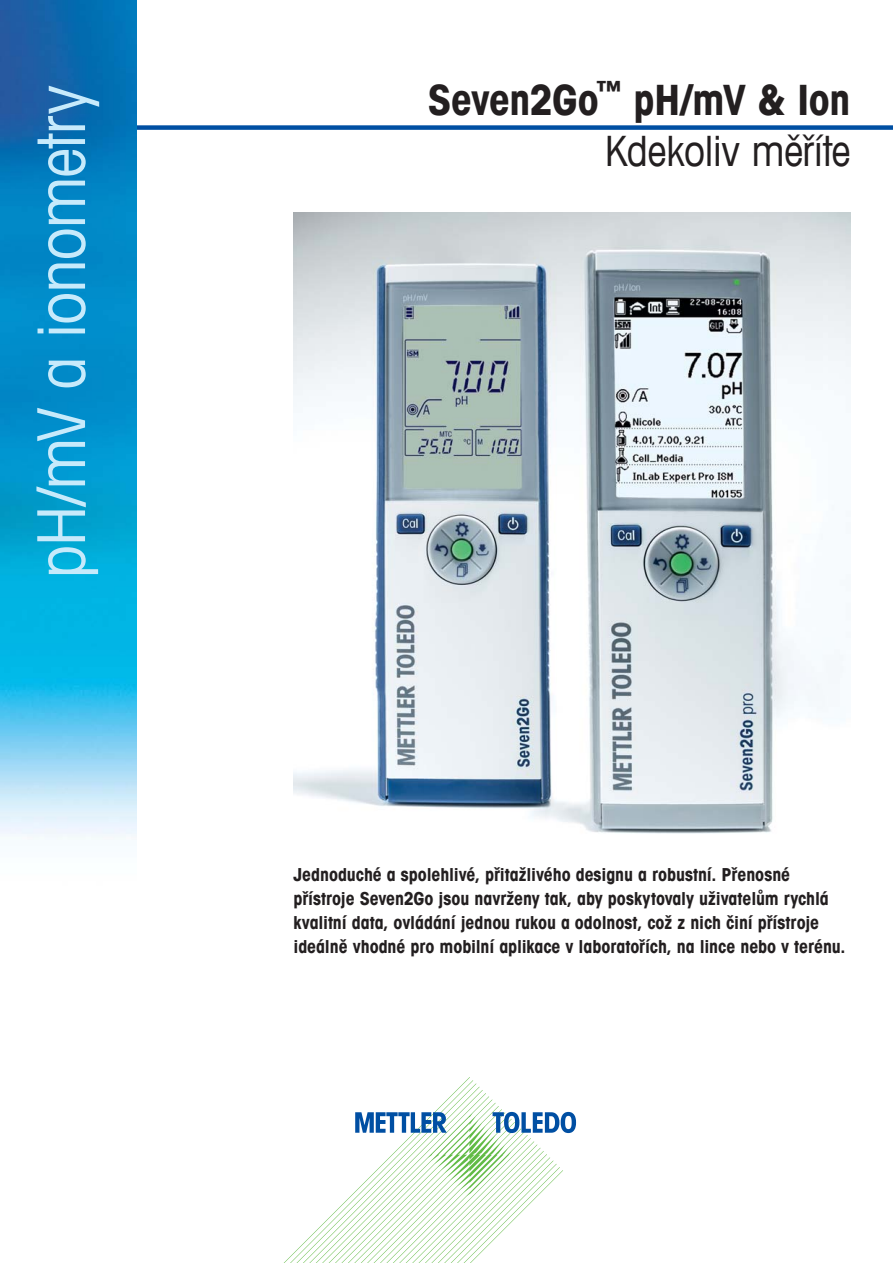
<style>
.page{position:relative;width:893px;height:1263px;background:#fff}
.page>*{position:absolute;margin:0;border:0;box-sizing:border-box;transform-origin:0 0}
.t1{font:condensed 66px "Avant Garde Com";letter-spacing:-.01em;color:#c7eafb}
.t2{font:700 condensed 42px/50.4px "Avant Garde Com";letter-spacing:-.01em;color:#231f20;text-align:right}
.t3{font:700 condensed 18px/24px "Avant Garde Com";letter-spacing:-.005em;color:#231f20}
.s1{font-weight:400}
</style>
<div class="page">
<div style="left:111px;top:125px;width:782px;height:5px;background:#004fa3"></div>
<img style="left:0;top:0;width:136px;height:838px">
<svg style="left:284px;top:1077px;width:292px;height:186px"></svg>
<img style="left:293px;top:213px;width:557px;height:621px">
<h1 class="t1" style="left:21px;top:578px;width:494px;rotate:-90deg">pH/mV a ionometry</h1>
<h2 class="t2" style="left:428px;top:74px;width:424px">Seven2Go<sup>™</sup> pH/mV &amp; Ion<br><span class="s1">Kdekoliv měříte</span></h2>
<p class="t3" style="left:293px;top:862px;width:554px">Jednoduché a spolehlivé, přitažlivého designu a robustní. Přenosné přístroje Seven2Go jsou navrženy tak, aby poskytovaly uživatelům rychlá kvalitní data, ovládání jednou rukou a odolnost, což z nich činí přístroje ideálně vhodné pro mobilní aplikace v laboratořích, na lince nebo v terénu.</p>
</div>
